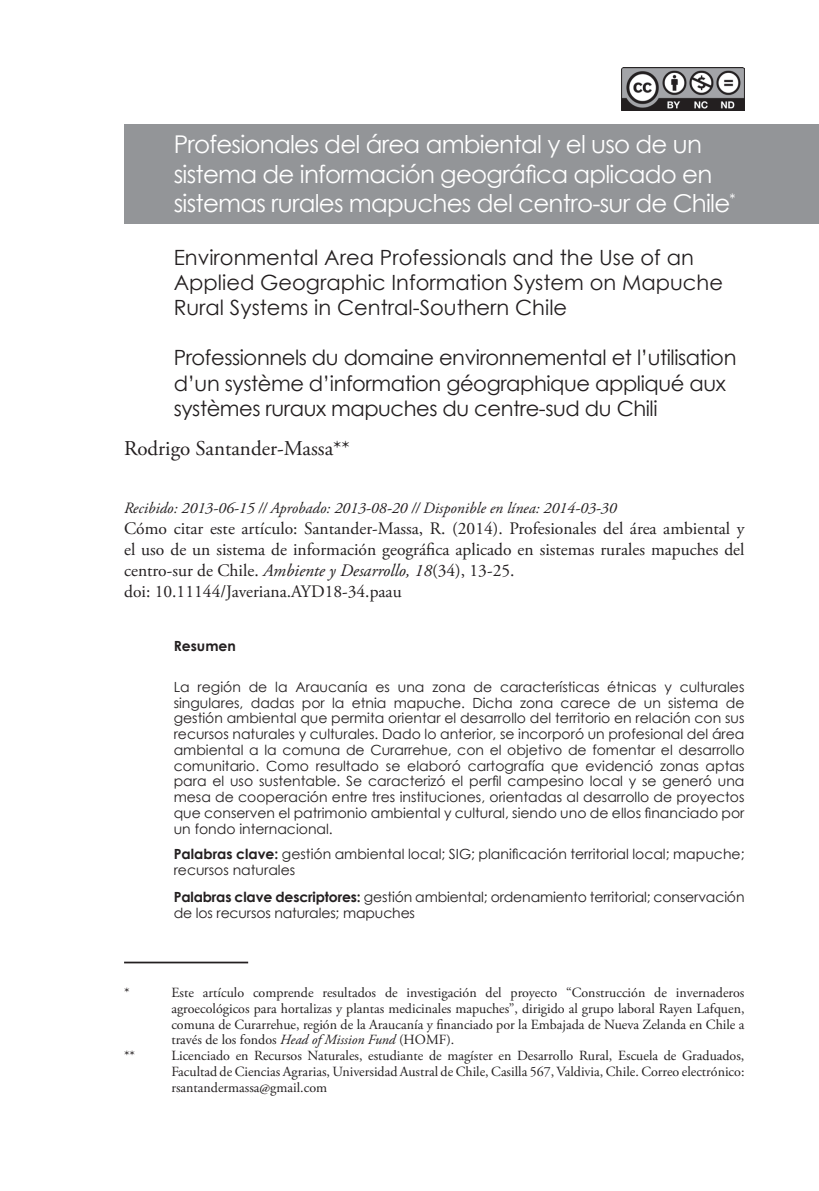
<style>
.page{position:relative;width:819px;height:1191px;background:#fff}
.page>*{position:absolute;margin:0;border:0;box-sizing:border-box;transform-origin:0 0}
.t1{font:24.5px/29.4px "Century Gothic";letter-spacing:-.03em;color:#fff}
.t2{font:21px/25.2px "Century Gothic";letter-spacing:-.02em;color:#231f20}
.t3{font:21px/25.2px "Century Gothic";color:#231f20}
.t4{font:21px "Adobe Garamond Pro";color:#231f20}
.t5{font:17.5px/21px "Adobe Garamond Pro";color:#231f20;text-align:justify}
.t6{font:italic 15.75px "Adobe Garamond Pro";color:#231f20}
.t7{font:14px/15.8px "Century Gothic";color:#231f20}
.t8{font:14px/15.8px "Adobe Garamond Pro";color:#231f20;text-align:justify}
.t9{font:700 14px "Century Gothic";color:#231f20}
.s1{font-style:italic}
.s2{font-weight:700}
</style>
<div class="page">
<div style="left:124px;top:124px;width:695px;height:99px;background:#939598"></div>
<hr style="left:124px;top:961px;width:124px;height:2px;background:#231f20">
<img style="left:621px;top:68px;width:123px;height:43px">
<p class="t1" style="left:174px;top:129px;width:563px">Profesionales del área ambiental y el uso de un sistema de información geográfica aplicado en sistemas rurales mapuches del centro-sur de Chile<sup>*</sup></p>
<p class="t3" style="left:174px;top:244px;width:550px">Environmental Area Professionals and the Use of an<br>Applied Geographic Information System on Mapuche<br>Rural Systems in Central-Southern Chile</p>
<p class="t2" style="left:174px;top:345px;width:564px">Professionnels du domaine environnemental et l’utilisation d’un système d’information géographique appliqué aux systèmes ruraux mapuches du centre-sud du Chili</p>
<p class="t4" style="left:124px;top:435px;width:227px">Rodrigo Santander-Massa**</p>
<p class="t6" style="left:124px;top:498px;width:494px">Recibido: 2013-06-15 // Aprobado: 2013-08-20 // Disponible en línea: 2014-03-30</p>
<p class="t5" style="left:124px;top:518px;width:622px">Cómo citar este artículo: Santander-Massa, R. (2014). Profesionales del área ambiental y el uso de un sistema de información geográfica aplicado en sistemas rurales mapuches del centro-sur de Chile. <span class="s1">Ambiente y Desarrollo, 18</span>(34), 13-25.</p>
<p class="t5" style="left:124px;top:581px;width:279px">doi: 10.11144/Javeriana.AYD18-34.paau</p>
<p class="t9" style="left:174px;top:635px;width:64px">Resumen</p>
<p class="t7" style="left:174px;top:678px;width:572px;text-align:justify">La región de la Araucanía es una zona de características étnicas y culturales singulares, dadas por la etnia mapuche. Dicha zona carece de un sistema de gestión ambiental que permita orientar el desarrollo del territorio en relación con sus recursos naturales y culturales. Dado lo anterior, se incorporó un profesional del área ambiental a la comuna de Curarrehue, con el objetivo de fomentar el desarrollo comunitario. Como resultado se elaboró cartografía que evidenció zonas aptas para el uso sustentable. Se caracterizó el perfil campesino local y se generó una mesa de cooperación entre tres instituciones, orientadas al desarrollo de proyectos que conserven el patrimonio ambiental y cultural, siendo uno de ellos financiado por un fondo internacional.</p>
<p class="t7" style="left:174px;top:846px;width:572px"><span class="s2">Palabras clave:</span> gestión ambiental local; SIG; planificación territorial local; mapuche; recursos naturales</p>
<p class="t7" style="left:174px;top:888px;width:572px"><span class="s2">Palabras clave descriptores:</span> gestión ambiental; ordenamiento territorial; conservación de los recursos naturales; mapuches</p>
<p class="t8" style="left:124px;top:985px;width:7px">*</p>
<p class="t8" style="left:171px;top:985px;width:574px">Este artículo comprende resultados de investigación del proyecto “Construcción de invernaderos agroecológicos para hortalizas y plantas medicinales mapuches”, dirigido al grupo laboral Rayen Lafquen, comuna de Curarrehue, región de la Araucanía y financiado por la Embajada de Nueva Zelanda en Chile a través de los fondos <span class="s1">Head of Mission Fund</span> (HOMF).</p>
<p class="t8" style="left:124px;top:1048px;width:13px">**</p>
<p class="t8" style="left:171px;top:1048px;width:574px">Licenciado en Recursos Naturales, estudiante de magíster en Desarrollo Rural, Escuela de Graduados, Facultad de Ciencias Agrarias, Universidad Austral de Chile, Casilla 567, Valdivia, Chile. Correo electrónico: rsantandermassa@gmail.com</p>
</div>
